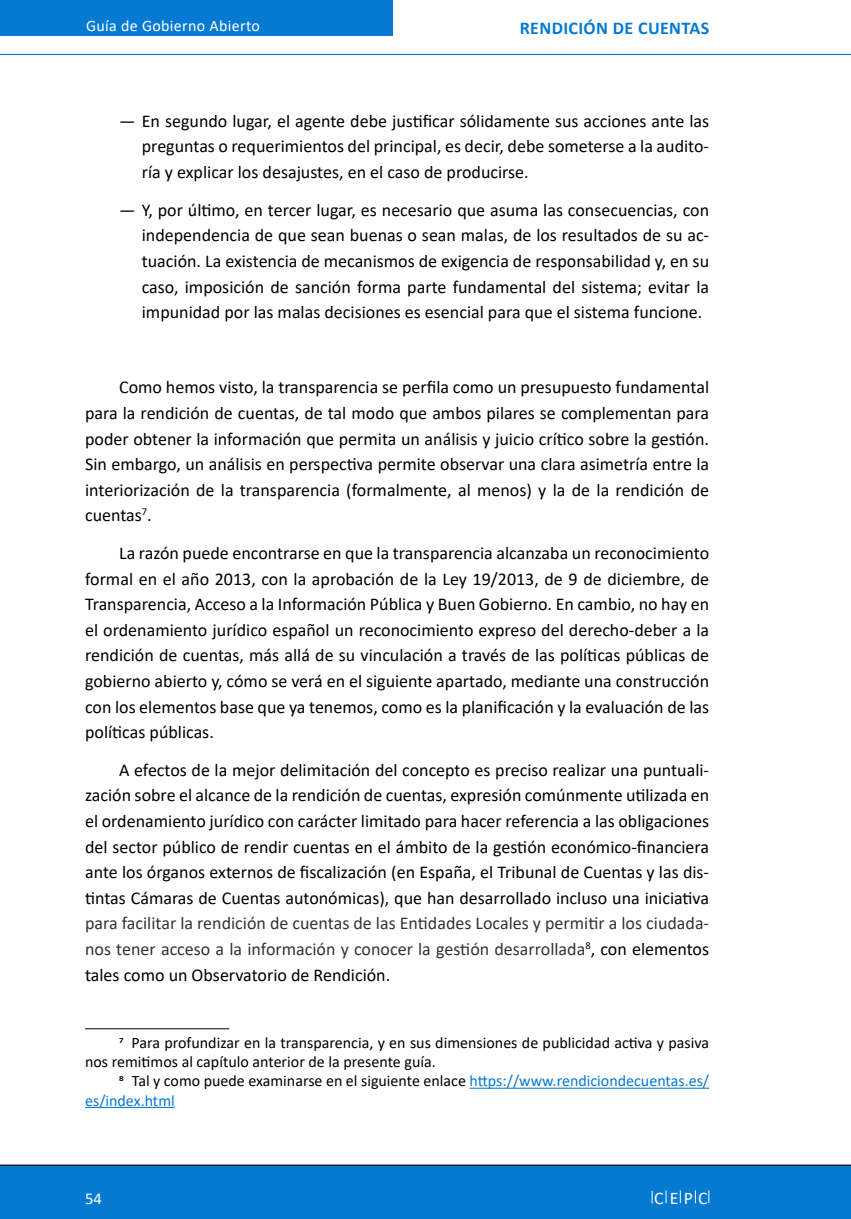
<style>
.page{position:relative;width:851px;height:1219px;background:#fff}
.page>*{position:absolute;margin:0;border:0;box-sizing:border-box;transform-origin:0 0}
.t1{font:18px/25.6px "Calibri";color:#000;text-align:justify}
.t2{font:700 18px "Calibri";letter-spacing:.02em;color:#0679d2}
.t3{font:17.8px "Calibri";color:#fff}
.t4{font:16.6px "Calibri";color:#fff}
.nota{font:16px/19.2px "Calibri";color:#000}
.nota-2{font:16px/19.2px "Calibri";color:#0679d2}
.t5{font:16px "Calibri";letter-spacing:.02em;color:#fff}
.s1{color:#333}
.s2{color:#000}
</style>
<div class="page">
<div style="left:0;top:0;width:393px;height:35px;background:#0679d2"></div>
<div style="left:0;top:1165px;width:850px;height:54px;background:#0679d2"></div>
<svg style="left:665px;top:1190px;width:1px;height:13px"></svg>
<svg style="left:651px;top:1191px;width:1px;height:12px"></svg>
<svg style="left:708px;top:1190px;width:1px;height:13px"></svg>
<svg style="left:679px;top:1190px;width:1px;height:13px"></svg>
<svg style="left:695px;top:1190px;width:1px;height:13px"></svg>
<hr style="left:0;top:54px;width:850px;height:1px;background:#0679d2">
<hr style="left:85px;top:1028px;width:144px;height:1px;background:#000">
<hr style="left:469px;top:1088px;width:240px;height:1px;background:#0679d2">
<hr style="left:85px;top:1107px;width:90px;height:1px;background:#0679d2">
<p class="t5" style="left:86px;top:15px;width:175px">Guía de Gobierno Abierto</p>
<p class="t2" style="left:519px;top:17px;width:191px">RENDICIÓN DE CUENTAS</p>
<p class="t1" style="left:142px;top:108px;width:568px;text-indent:-23px">— En segundo lugar, el agente debe justificar sólidamente sus acciones ante las preguntas o requerimientos del principal, es decir, debe someterse a la audito&shy;ría y explicar los desajustes, en el caso de producirse.</p>
<p class="t1" style="left:142px;top:196px;width:568px;text-indent:-23px">— Y, por último, en tercer lugar, es necesario que asuma las consecuencias, con independencia de que sean buenas o sean malas, de los resultados de su ac&shy;tuación. La existencia de mecanismos de exigencia de responsabilidad y, en su caso, imposición de sanción forma parte fundamental del sistema; evitar la impunidad por las malas decisiones es esencial para que el sistema funcione.</p>
<p class="t1" style="left:85px;top:374px;width:625px;text-indent:34px">Como hemos visto, la transparencia se perfila como un presupuesto fundamental para la rendición de cuentas, de tal modo que ambos pilares se complementan para poder obtener la información que permita un análisis y juicio crítico sobre la gestión.<br>Sin embargo, un análisis en perspectiva permite observar una clara asimetría entre la interiorización de la transparencia (formalmente, al menos) y la de la rendición de cuentas<sup>7</sup>.</p>
<p class="t1" style="left:85px;top:540px;width:625px;text-indent:34px">La razón puede encontrarse en que la transparencia alcanzaba un reconocimiento formal en el año 2013, con la aprobación de la Ley 19/2013, de 9 de diciembre, de Transparencia, Acceso a la Información Pública y Buen Gobierno. En cambio, no hay en el ordenamiento jurídico español un reconocimiento expreso del derecho-deber a la rendición de cuentas, más allá de su vinculación a través de las políticas públicas de gobierno abierto y, cómo se verá en el siguiente apartado, mediante una construcción con los elementos base que ya tenemos, como es la planificación y la evaluación de las políticas públicas.</p>
<p class="t1" style="left:85px;top:756px;width:625px;text-indent:34px">A efectos de la mejor delimitación del concepto es preciso realizar una puntuali&shy;zación sobre el alcance de la rendición de cuentas, expresión comúnmente utilizada en el ordenamiento jurídico con carácter limitado para hacer referencia a las obligaciones del sector público de rendir cuentas en el ámbito de la gestión económico-financiera ante los órganos externos de fiscalización (en España, el Tribunal de Cuentas y las dis&shy;tintas Cámaras de Cuentas autonómicas), que han desarrollado incluso una iniciativa <span class="s1">para facilitar la rendición de cuentas de las Entidades Locales y permitir a los ciudada&shy;nos tener acceso a la información y conocer la gestión desarrollada</span><sup>8</sup>, con elementos tales como un Observatorio de Rendición.</p>
<p class="nota" style="left:85px;top:1033px;width:625px;text-indent:34px">7 Para profundizar en la transparencia, y en sus dimensiones de publicidad activa y pasiva nos remitimos al capítulo anterior de la presente guía.</p>
<p class="nota-2" style="left:85px;top:1071px;width:625px;text-indent:34px"><span class="s2">8 Tal y como puede examinarse en el siguiente enlace</span> https://www.rendiciondecuentas.es/ es/index.html</p>
<p class="t4" style="left:85px;top:1186px;width:18px">54</p>
<p class="t3" style="left:654px;top:1185px;width:55px">CE PC</p>
</div>
